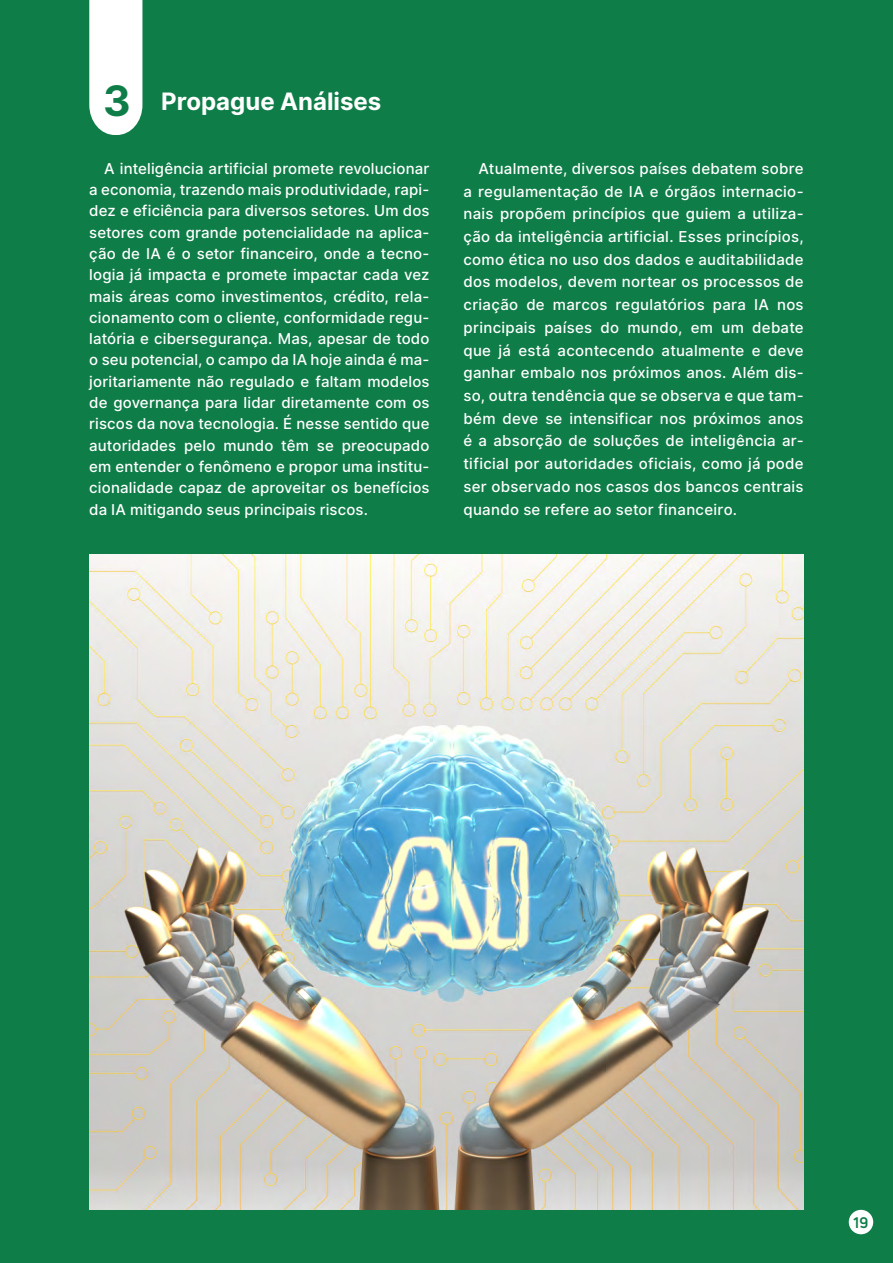
<style>
.page{position:relative;width:893px;height:1263px;background:#0f7d48}
.page>*{position:absolute;margin:0;border:0;box-sizing:border-box;transform-origin:0 0}
.t1{font:700 42px "Inter";color:#0f7d48}
.t2{font:700 24px "Inter";color:#fff}
.t3{font:500 15px/21.3px "Inter";letter-spacing:.01em;color:#fff;text-align:justify}
.t4{font:700 15px "Uni Neue";color:#0f7d48}
</style>
<div class="page">
<div style="left:89px;top:0;width:53px;height:135px;background:#fff"></div>
<div style="left:849px;top:1210px;width:24px;height:24px;background:#fff;border-radius:50%"></div>
<img style="left:89px;top:554px;width:715px;height:655px">
<h1 class="t1" style="left:103px;top:70px;width:29px">3</h1>
<h2 class="t2" style="left:161px;top:84px;width:222px">Propague Análises</h2>
<p class="t3" style="left:89px;top:158px;width:342px;text-indent:15px">A inteligência artificial promete revolucionar a economia, trazendo mais produtividade, rapi&shy;dez e eficiência para diversos setores. Um dos setores com grande potencialidade na aplica&shy;ção de IA é o setor financeiro, onde a tecno&shy;logia já impacta e promete impactar cada vez mais áreas como investimentos, crédito, rela&shy;cionamento com o cliente, conformidade regu&shy;latória e cibersegurança. Mas, apesar de todo o seu potencial, o campo da IA hoje ainda é ma&shy;joritariamente não regulado e faltam modelos de governança para lidar diretamente com os riscos da nova tecnologia. É nesse sentido que autoridades pelo mundo têm se preocupado em entender o fenômeno e propor uma institu&shy;cionalidade capaz de aproveitar os benefícios da IA mitigando seus principais riscos.</p>
<p class="t3" style="left:463px;top:157px;width:342px;line-height:22.6px;text-indent:15px">Atualmente, diversos países debatem sobre a regulamentação de IA e órgãos internacio&shy;nais propõem princípios que guiem a utiliza&shy;ção da inteligência artificial. Esses princípios, como ética no uso dos dados e auditabilidade dos modelos, devem nortear os processos de criação de marcos regulatórios para IA nos principais países do mundo, em um debate que já está acontecendo atualmente e deve ganhar embalo nos próximos anos. Além dis&shy;so, outra tendência que se observa e que tam&shy;bém deve se intensificar nos próximos anos é a absorção de soluções de inteligência ar&shy;tificial por autoridades oficiais, como já pode ser observado nos casos dos bancos centrais quando se refere ao setor financeiro.</p>
<p class="t4" style="left:853px;top:1213px;width:16px">19</p>
</div>
